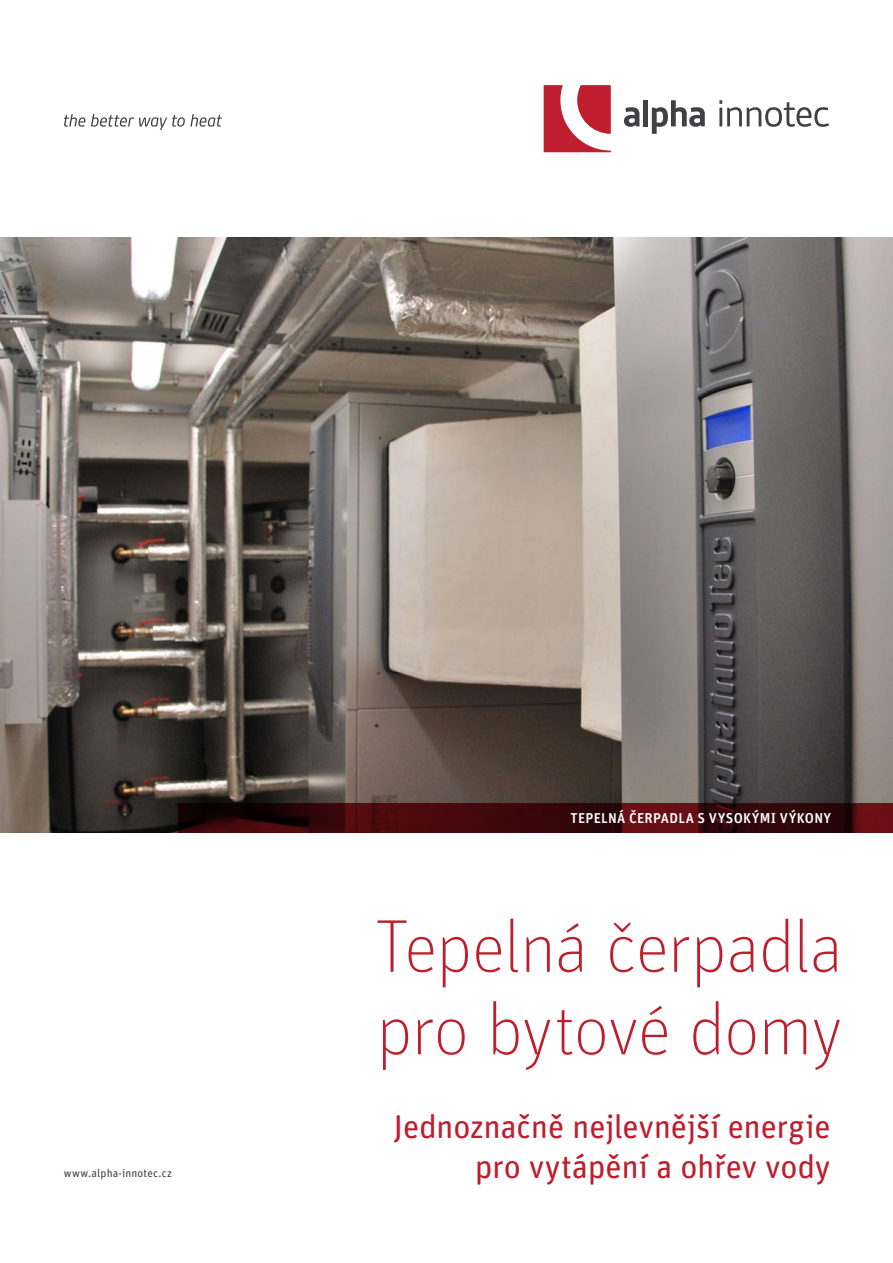
<style>
.page{position:relative;width:893px;height:1263px;background:#fff}
.page>*{position:absolute;margin:0;border:0;box-sizing:border-box;transform-origin:0 0}
.t1{font:100 75px/82.5px "Unit Pro";letter-spacing:-.025em;color:#be1e2d}
.t2{font:33px/39.6px "Unit Rounded Pro";letter-spacing:-.01em;color:#be1e2d;text-align:right}
.t3{font:500 14.25px "Unit Pro";letter-spacing:.02em;color:#fff}
.t4{font:11.25px "Unit Pro";letter-spacing:.015em;color:#414042}
</style>
<div class="page">
<img style="left:0;top:237px;width:893px;height:596px">
<svg style="left:624px;top:107px;width:15px;height:20px"></svg>
<div style="left:643px;top:100px;width:5px;height:26px;background:#414042"></div>
<svg style="left:652px;top:100px;width:53px;height:34px"></svg>
<svg style="left:719px;top:100px;width:110px;height:27px"></svg>
<svg style="left:544px;top:85px;width:67px;height:67px"></svg>
<svg style="left:64px;top:114px;width:21px;height:13px"></svg>
<svg style="left:91px;top:114px;width:131px;height:16px"></svg>
<svg style="left:179px;top:803px;width:714px;height:30px;background:#3b080b"></svg>
<p class="t4" style="left:64px;top:1165px;width:110px">www.alpha-innotec.cz</p>
<p class="t3" style="left:571px;top:807px;width:262px">TEPELNÁ ČERPADLA S VYSOKÝMI VÝKONY</p>
<h1 class="t1" style="left:374px;top:904px;width:471px">Tepelná čerpadla pro bytové domy</h1>
<p class="t2" style="left:394px;top:1105px;width:438px">Jednoznačně nejlevnější energie pro vytápění a ohřev vody</p>
</div>
